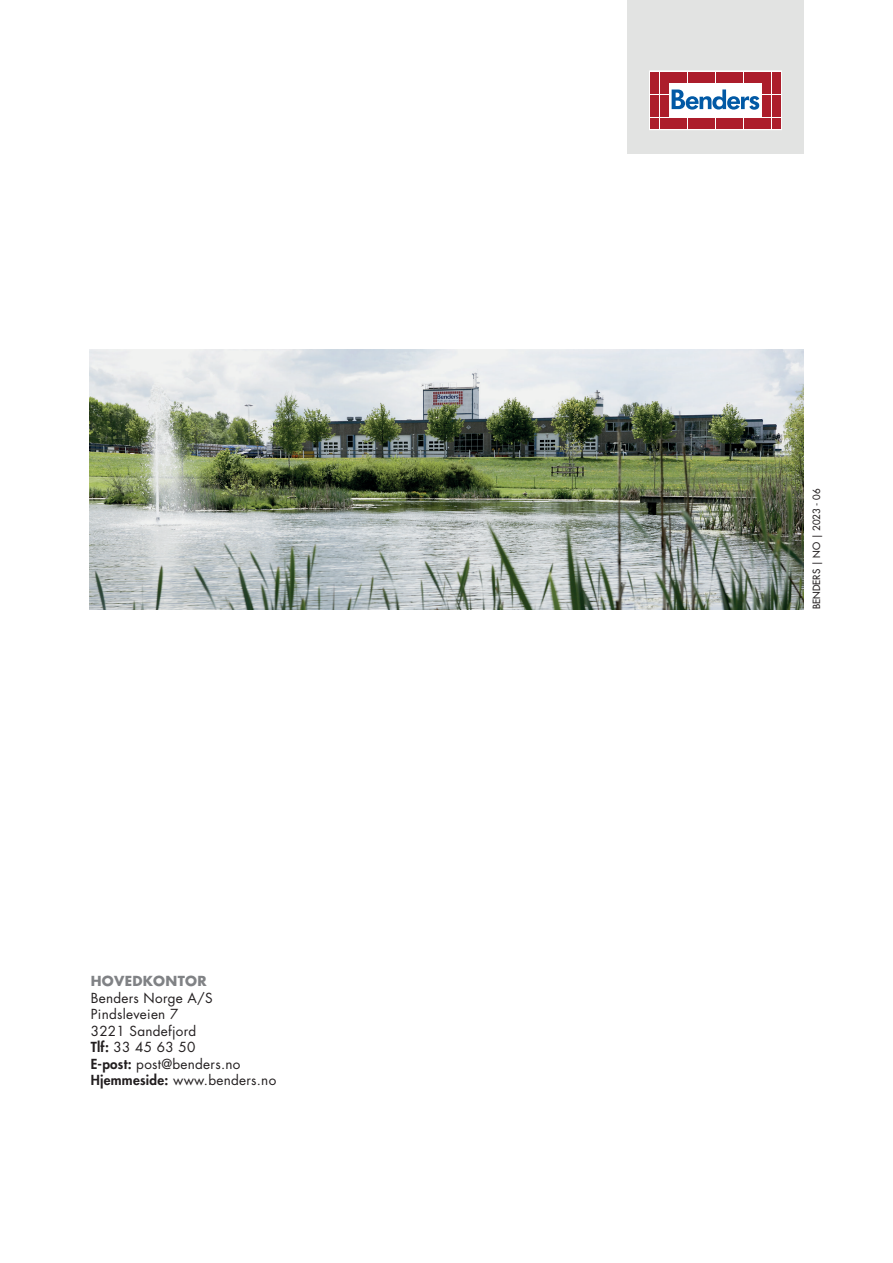
<style>
.page{position:relative;width:893px;height:1263px;background:#fff}
.page>*{position:absolute;margin:0;border:0;box-sizing:border-box;transform-origin:0 0}
.t1{font:13.5px/16.5px "Futura Std";letter-spacing:.02em;color:#231f20}
.t2{font:700 13.5px "Futura Std";letter-spacing:.02em;color:#808285}
.t3{font:500 9.75px "Futura Std";color:#231f20}
.s1{font-weight:800}
</style>
<div class="page">
<div style="left:627px;top:0;width:177px;height:153px;background:#e2e3e2"></div>
<svg style="left:651px;top:73px;width:128px;height:55px;background:#edd0d3"></svg>
<div style="left:649px;top:71px;width:132px;height:59px;border:1px solid #fff"></div>
<div style="left:651px;top:72px;width:8px;height:10px;background:#ac1d2b"></div>
<div style="left:660px;top:72px;width:8px;height:10px;background:#ac1d2b"></div>
<div style="left:651px;top:84px;width:8px;height:10px;background:#ac1d2b"></div>
<div style="left:660px;top:84px;width:8px;height:10px;background:#ac1d2b"></div>
<div style="left:651px;top:95px;width:8px;height:11px;background:#ac1d2b"></div>
<div style="left:660px;top:95px;width:8px;height:11px;background:#ac1d2b"></div>
<div style="left:651px;top:107px;width:8px;height:10px;background:#ac1d2b"></div>
<div style="left:660px;top:107px;width:8px;height:10px;background:#ac1d2b"></div>
<div style="left:651px;top:118px;width:8px;height:11px;background:#ac1d2b"></div>
<div style="left:660px;top:118px;width:8px;height:11px;background:#ac1d2b"></div>
<div style="left:669px;top:72px;width:8px;height:10px;background:#ac1d2b"></div>
<div style="left:679px;top:72px;width:8px;height:10px;background:#ac1d2b"></div>
<div style="left:688px;top:72px;width:8px;height:10px;background:#ac1d2b"></div>
<div style="left:697px;top:72px;width:9px;height:10px;background:#ac1d2b"></div>
<div style="left:707px;top:72px;width:8px;height:10px;background:#ac1d2b"></div>
<div style="left:716px;top:72px;width:8px;height:10px;background:#ac1d2b"></div>
<div style="left:725px;top:72px;width:9px;height:10px;background:#ac1d2b"></div>
<div style="left:735px;top:72px;width:8px;height:10px;background:#ac1d2b"></div>
<div style="left:744px;top:72px;width:8px;height:10px;background:#ac1d2b"></div>
<div style="left:753px;top:72px;width:9px;height:10px;background:#ac1d2b"></div>
<div style="left:669px;top:118px;width:8px;height:11px;background:#ac1d2b"></div>
<div style="left:679px;top:118px;width:8px;height:11px;background:#ac1d2b"></div>
<div style="left:688px;top:118px;width:8px;height:11px;background:#ac1d2b"></div>
<div style="left:697px;top:118px;width:9px;height:11px;background:#ac1d2b"></div>
<div style="left:707px;top:118px;width:8px;height:11px;background:#ac1d2b"></div>
<div style="left:716px;top:118px;width:8px;height:11px;background:#ac1d2b"></div>
<div style="left:725px;top:118px;width:9px;height:11px;background:#ac1d2b"></div>
<div style="left:735px;top:118px;width:8px;height:11px;background:#ac1d2b"></div>
<div style="left:744px;top:118px;width:8px;height:11px;background:#ac1d2b"></div>
<div style="left:753px;top:118px;width:9px;height:11px;background:#ac1d2b"></div>
<div style="left:763px;top:72px;width:8px;height:10px;background:#ac1d2b"></div>
<div style="left:772px;top:72px;width:8px;height:10px;background:#ac1d2b"></div>
<div style="left:763px;top:84px;width:8px;height:10px;background:#ac1d2b"></div>
<div style="left:772px;top:84px;width:8px;height:10px;background:#ac1d2b"></div>
<div style="left:763px;top:95px;width:8px;height:11px;background:#ac1d2b"></div>
<div style="left:772px;top:95px;width:8px;height:11px;background:#ac1d2b"></div>
<div style="left:763px;top:107px;width:8px;height:10px;background:#ac1d2b"></div>
<div style="left:772px;top:107px;width:8px;height:10px;background:#ac1d2b"></div>
<div style="left:763px;top:118px;width:8px;height:11px;background:#ac1d2b"></div>
<div style="left:772px;top:118px;width:8px;height:11px;background:#ac1d2b"></div>
<svg style="left:672px;top:89px;width:87px;height:21px;background:#90b6d7"></svg>
<img style="left:89px;top:350px;width:715px;height:259px">
<p class="t2" style="left:91px;top:972px;width:117px">HOVEDKONTOR</p>
<p class="t1" style="left:91px;top:990px;width:187px">Benders Norge A/S<br>Pindsleveien 7<br>3221 Sandefjord<br><span class="s1">Tlf:</span> 33 45 63 50<br><span class="s1">E-post:</span> post@benders.no<br><span class="s1">Hjemmeside:</span> www.benders.no</p>
<p class="t3" style="left:810px;top:609px;width:122px;rotate:-90deg">BENDERS | NO | 2023 - 06</p>
</div>
